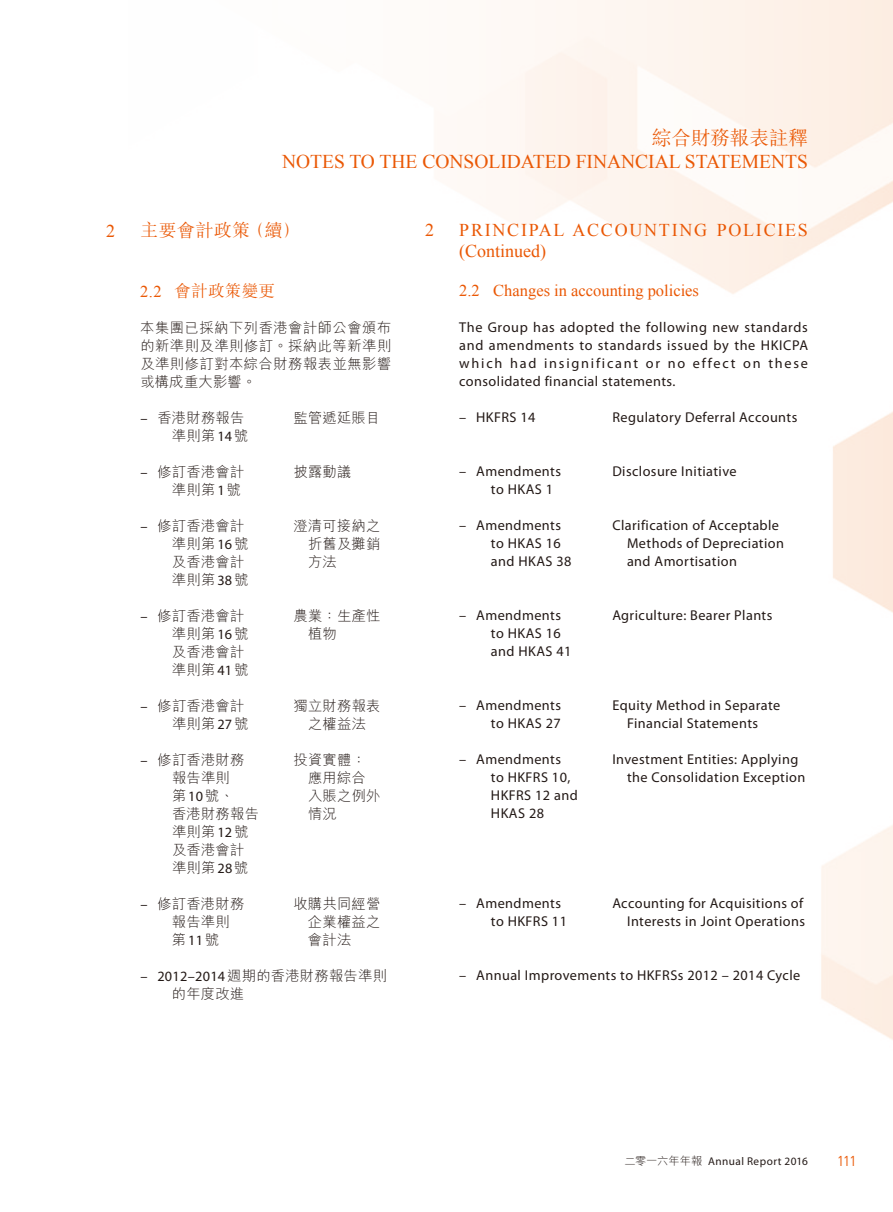
<style>
.page{position:relative;width:893px;height:1212px;background:#fff}
.page>*{position:absolute;margin:0;border:0;box-sizing:border-box;transform-origin:0 0}
.t1{font:19.5px "Times New Roman";color:#ea5805}
.t2{font:300 19.5px "M Sung HK";color:#ea5805}
.t3{font:18px "Times New Roman";color:#ea5805}
.t4{font:300 18px "M Sung HK";letter-spacing:.02em;color:#ea5805}
.t5{font:16.5px "Times New Roman";color:#ea5805}
.t6{font:300 16.5px "M Sung HK";letter-spacing:.02em;color:#ea5805}
.t7{font:14.25px/18px "Myriad Pro";letter-spacing:.03em;color:#231916}
.t8{font:300 14.25px/18px "M Hei HK";letter-spacing:.02em;color:#231916}
.t9{font:14.1px "DIN";color:#ea5805;scale:.95 1}
.t10{font:11.25px "Myriad Pro";letter-spacing:.04em;color:#231916}
.s1{font-family:"Times New Roman";font-weight:400}
.s2{font-family:"Myriad Pro";font-weight:400}
.s3{font-family:"M Hei HK";font-weight:300}
</style>
<div class="page">
<h1 class="t2" style="left:652px;top:124px;width:158px">綜合財務報表註釋</h1>
<h1 class="t1" style="left:282px;top:148px;width:527px">NOTES TO THE CONSOLIDATED FINANCIAL STATEMENTS</h1>
<p class="t3" style="left:106px;top:219px;width:10px">2</p>
<p class="t4" style="left:140px;top:218px;width:162px">主要會計政策（續）</p>
<p class="t6" style="left:140px;top:280px;width:136px"><span class="s1">2.2</span> 會計政策變更</p>
<p class="t8" style="left:140px;top:319px;width:252px;text-align:justify">本集團已採納下列香港會計師公會頒布的新準則及準則修訂。採納此等新準則及準則修訂對本綜合財務報表並無影響或構成重大影響。</p>
<p class="t8" style="left:140px;top:409px;width:105px"><span class="s2">–</span> 香港財務報告</p>
<p class="t8" style="left:293px;top:409px;width:88px">監管遞延賬目</p>
<p class="t8" style="left:172px;top:427px;width:78px">準則第<span class="s2">14</span>號</p>
<p class="t8" style="left:140px;top:463px;width:105px"><span class="s2">–</span> 修訂香港會計</p>
<p class="t8" style="left:293px;top:463px;width:59px">披露動議</p>
<p class="t8" style="left:172px;top:481px;width:71px">準則第<span class="s2">1</span>號</p>
<p class="t8" style="left:140px;top:517px;width:105px"><span class="s2">–</span> 修訂香港會計</p>
<p class="t8" style="left:293px;top:517px;width:88px">澄清可接納之</p>
<p class="t8" style="left:172px;top:535px;width:78px">準則第<span class="s2">16</span>號</p>
<p class="t8" style="left:308px;top:535px;width:74px">折舊及攤銷</p>
<p class="t8" style="left:172px;top:553px;width:74px">及香港會計</p>
<p class="t8" style="left:308px;top:553px;width:30px">方法</p>
<p class="t8" style="left:172px;top:571px;width:78px">準則第<span class="s2">38</span>號</p>
<p class="t8" style="left:140px;top:607px;width:105px"><span class="s2">–</span> 修訂香港會計</p>
<p class="t8" style="left:294px;top:607px;width:88px">農業：生產性</p>
<p class="t8" style="left:172px;top:625px;width:78px">準則第<span class="s2">16</span>號</p>
<p class="t8" style="left:308px;top:625px;width:30px">植物</p>
<p class="t8" style="left:172px;top:643px;width:78px">及香港會計準則第<span class="s2">41</span>號</p>
<p class="t8" style="left:140px;top:697px;width:105px"><span class="s2">–</span> 修訂香港會計</p>
<p class="t8" style="left:294px;top:697px;width:88px">獨立財務報表</p>
<p class="t8" style="left:172px;top:715px;width:78px">準則第<span class="s2">27</span>號</p>
<p class="t8" style="left:308px;top:715px;width:59px">之權益法</p>
<p class="t8" style="left:140px;top:751px;width:105px"><span class="s2">–</span> 修訂香港財務</p>
<p class="t8" style="left:294px;top:751px;width:74px">投資實體：</p>
<p class="t8" style="left:172px;top:769px;width:59px">報告準則</p>
<p class="t8" style="left:308px;top:769px;width:59px">應用綜合</p>
<p class="t8" style="left:172px;top:787px;width:64px">第<span class="s2">10</span>號、</p>
<p class="t8" style="left:308px;top:787px;width:74px">入賬之例外</p>
<p class="t8" style="left:172px;top:805px;width:88px">香港財務報告</p>
<p class="t8" style="left:308px;top:805px;width:30px">情況</p>
<p class="t8" style="left:172px;top:823px;width:78px">準則第<span class="s2">12</span>號及香港會計準則第<span class="s2">28</span>號</p>
<p class="t8" style="left:140px;top:895px;width:105px"><span class="s2">–</span> 修訂香港財務</p>
<p class="t8" style="left:293px;top:895px;width:88px">收購共同經營</p>
<p class="t8" style="left:172px;top:913px;width:59px">報告準則</p>
<p class="t8" style="left:308px;top:913px;width:74px">企業權益之</p>
<p class="t8" style="left:172px;top:931px;width:49px">第<span class="s2">11</span>號</p>
<p class="t8" style="left:308px;top:931px;width:45px">會計法</p>
<p class="t8" style="left:172px;top:967px;width:217px;text-indent:-32px"><span class="s2">– 2012–2014</span>週期的香港財務報告準則的年度改進</p>
<p class="t3" style="left:425px;top:218px;width:10px">2</p>
<p class="t3" style="left:459px;top:218px;width:25px">Principal</p>
<p class="t3" style="left:572px;top:218px;width:15px">accounting</p>
<p class="t3" style="left:717px;top:218px;width:13px">policies</p>
<p class="t3" style="left:459px;top:239px;width:88px">(Continued)</p>
<p class="t5" style="left:459px;top:279px;width:241px">2.2 Changes in accounting policies</p>
<p class="t7" style="left:459px;top:318px;width:350px;text-align:justify">The Group has adopted the following new standards and amendments to standards issued by the HKICPA which had insignificant or no effect on these consolidated financial statements.</p>
<p class="t7" style="left:459px;top:408px;width:78px">– HKFRS 14</p>
<p class="t7" style="left:612px;top:408px;width:186px">Regulatory Deferral Accounts</p>
<p class="t7" style="left:459px;top:462px;width:103px">– Amendments</p>
<p class="t7" style="left:612px;top:462px;width:126px">Disclosure Initiative</p>
<p class="t7" style="left:491px;top:480px;width:64px">to HKAS 1</p>
<p class="t7" style="left:459px;top:516px;width:103px">– Amendments</p>
<p class="t7" style="left:612px;top:516px;width:168px">Clarification of Acceptable</p>
<p class="t7" style="left:491px;top:534px;width:71px">to HKAS 16</p>
<p class="t7" style="left:627px;top:534px;width:159px">Methods of Depreciation</p>
<p class="t7" style="left:491px;top:552px;width:82px">and HKAS 38</p>
<p class="t7" style="left:627px;top:552px;width:111px">and Amortisation</p>
<p class="t7" style="left:459px;top:606px;width:103px">– Amendments</p>
<p class="t7" style="left:612px;top:606px;width:162px">Agriculture: Bearer Plants</p>
<p class="t7" style="left:491px;top:624px;width:82px">to HKAS 16 and HKAS 41</p>
<p class="t7" style="left:459px;top:696px;width:103px">– Amendments</p>
<p class="t7" style="left:612px;top:696px;width:169px">Equity Method in Separate</p>
<p class="t7" style="left:491px;top:714px;width:71px">to HKAS 27</p>
<p class="t7" style="left:627px;top:714px;width:133px">Financial Statements</p>
<p class="t7" style="left:459px;top:750px;width:103px">– Amendments</p>
<p class="t7" style="left:612px;top:750px;width:187px">Investment Entities: Applying</p>
<p class="t7" style="left:491px;top:768px;width:81px">to HKFRS 10,</p>
<p class="t7" style="left:627px;top:768px;width:180px">the Consolidation Exception</p>
<p class="t7" style="left:491px;top:786px;width:88px">HKFRS 12 and<br>HKAS 28</p>
<p class="t7" style="left:459px;top:894px;width:103px">– Amendments</p>
<p class="t7" style="left:612px;top:894px;width:192px">Accounting for Acquisitions of</p>
<p class="t7" style="left:491px;top:912px;width:78px">to HKFRS 11</p>
<p class="t7" style="left:627px;top:912px;width:179px">Interests in Joint Operations</p>
<p class="t7" style="left:459px;top:966px;width:343px">– Annual Improvements to HKFRSs 2012 – 2014 Cycle</p>
<p class="t10" style="left:624px;top:1155px;width:185px"><span class="s3">二零一六年年報</span> Annual Report 2016</p>
<p class="t9" style="left:837px;top:1152px;width:22px">111</p>
</div>
